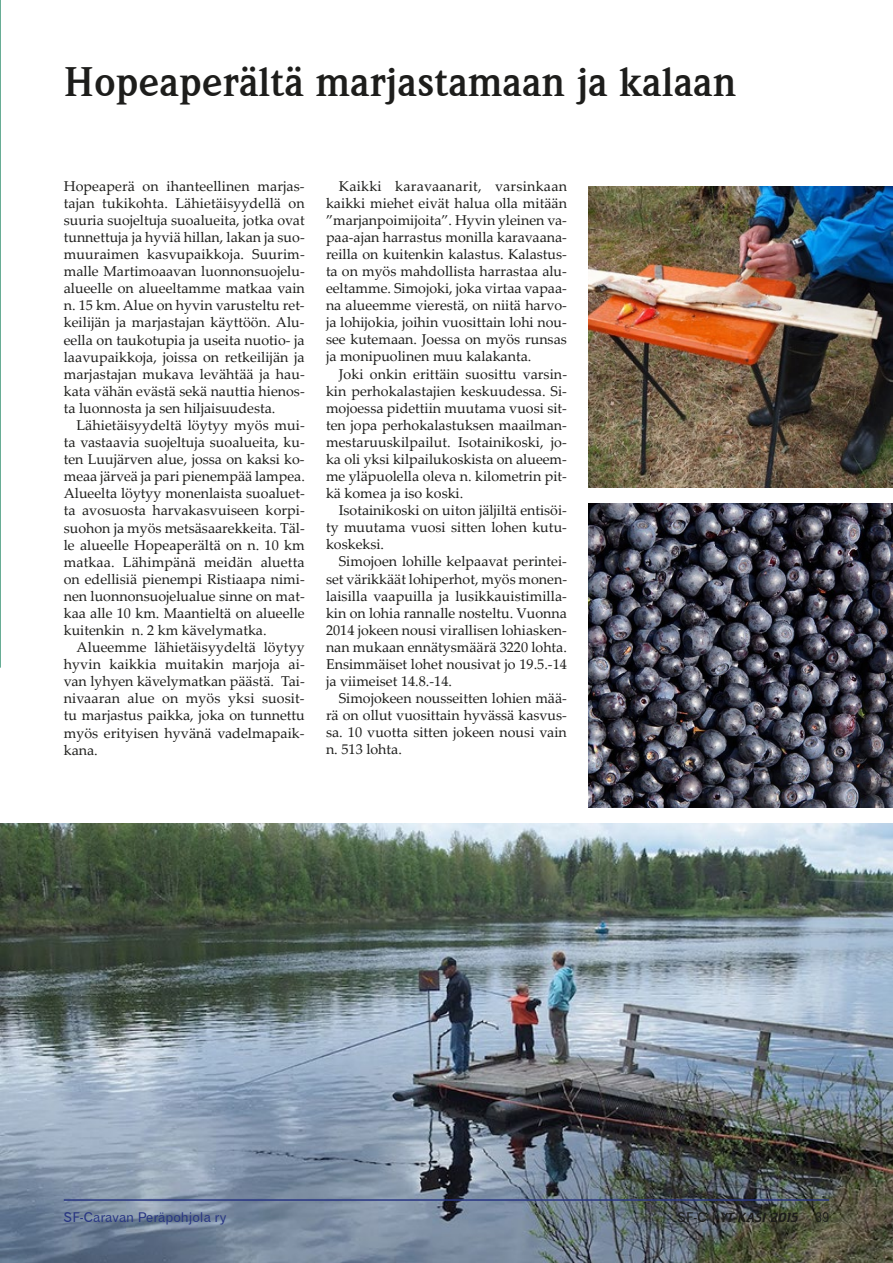
<style>
.page{position:relative;width:893px;height:1263px;background:#fff}
.page>*{position:absolute;margin:0;border:0;box-sizing:border-box;transform-origin:0 0}
.t1{font:700 42px "Weidemann IT Cby BT";color:#1d1d1b}
.t2{font:14.25px/17.1px "Palatino Linotype";color:#1d1d1b;text-align:justify}
.t3{font:13.5px "Gothic 720 BT Roman B";color:#283583}
.t4{font:italic 13.5px "Crillee BT";letter-spacing:.02em;color:#1d1d1b}
.s1{font-family:"Gothic 720 BT Roman B";font-style:normal}
</style>
<div class="page">
<img style="left:588px;top:186px;width:305px;height:302px">
<img style="left:588px;top:503px;width:305px;height:305px">
<img style="left:0;top:824px;width:893px;height:439px">
<svg style="left:0;top:0;width:1px;height:668px"></svg>
<hr style="left:64px;top:1199px;width:765px;height:2px;background:#283583">
<h1 class="t1" style="left:64px;top:55px;width:674px">Hopeaperältä marjastamaan ja kalaan</h1>
<p class="t2" style="left:64px;top:177px;width:243px">Hopeaperä on ihanteellinen marjas&shy;tajan tukikohta. Lähietäisyydellä on suuria suojeltuja suoalueita, jotka ovat tunnettuja ja hyviä hillan, lakan ja suo&shy;muuraimen kasvupaikkoja. Suurim&shy;malle Martimoaavan luonnonsuojelu&shy;alueelle on alueeltamme matkaa vain n. 15 km. Alue on hyvin varusteltu ret&shy;keilijän ja marjastajan käyttöön. Alu&shy;eella on taukotupia ja useita nuotio- ja laavupaikkoja, joissa on retkeilijän ja marjastajan mukava levähtää ja hau&shy;kata vähän evästä sekä nauttia hienos&shy;ta luonnosta ja sen hiljaisuudesta.</p>
<p class="t2" style="left:64px;top:416px;width:243px;text-indent:13px">Lähietäisyydeltä löytyy myös mui&shy;ta vastaavia suojeltuja suoalueita, ku&shy;ten Luujärven alue, jossa on kaksi ko&shy;meaa järveä ja pari pienempää lampea.<br>Alueelta löytyy monenlaista suoaluet&shy;ta avosuosta harvakasvuiseen korpi&shy;suohon ja myös metsäsaarekkeita. Täl&shy;le alueelle Hopeaperältä on n. 10 km matkaa. Lähimpänä meidän aluetta on edellisiä pienempi Ristiaapa nimi&shy;nen luonnonsuojelualue sinne on mat&shy;kaa alle 10 km. Maantieltä on alueelle kuitenkin n. 2 km kävelymatka.</p>
<p class="t2" style="left:64px;top:638px;width:242px;text-indent:13px">Alueemme lähietäisyydeltä löytyy hyvin kaikkia muitakin marjoja ai&shy;van lyhyen kävelymatkan päästä. Tai&shy;nivaaran alue on myös yksi suosit&shy;tu marjastus paikka, joka on tunnettu myös erityisen hyvänä vadelmapaik&shy;kana.</p>
<p class="t2" style="left:326px;top:177px;width:243px;text-indent:13px">Kaikki karavaanarit, varsinkaan kaikki miehet eivät halua olla mitään ”marjanpoimijoita”. Hyvin yleinen va&shy;paa-ajan harrastus monilla karavaana&shy;reilla on kuitenkin kalastus. Kalastus&shy;ta on myös mahdollista harrastaa alu&shy;eeltamme. Simojoki, joka virtaa vapaa&shy;na alueemme vierestä, on niitä harvo&shy;ja lohijokia, joihin vuosittain lohi nou&shy;see kutemaan. Joessa on myös runsas ja monipuolinen muu kalakanta.</p>
<p class="t2" style="left:326px;top:365px;width:243px;text-indent:13px">Joki onkin erittäin suosittu varsin&shy;kin perhokalastajien keskuudessa. Si&shy;mojoessa pidettiin muutama vuosi sit&shy;ten jopa perhokalastuksen maailman&shy;mestaruuskilpailut. Isotainikoski, jo&shy;ka oli yksi kilpailukoskista on alueem&shy;me yläpuolella oleva n. kilometrin pit&shy;kä komea ja iso koski.</p>
<p class="t2" style="left:326px;top:501px;width:243px;text-indent:13px">Isotainikoski on uiton jäljiltä entisöi&shy;ty muutama vuosi sitten lohen kutu&shy;koskeksi.</p>
<p class="t2" style="left:326px;top:552px;width:243px;text-indent:13px">Simojoen lohille kelpaavat perintei&shy;set värikkäät lohiperhot, myös monen&shy;laisilla vaapuilla ja lusikkauistimilla&shy;kin on lohia rannalle nosteltu. Vuonna 2014 jokeen nousi virallisen lohiasken&shy;nan mukaan ennätysmäärä 3220 lohta.<br>Ensimmäiset lohet nousivat jo 19.5.-14 ja viimeiset 14.8.-14.</p>
<p class="t2" style="left:326px;top:689px;width:242px;text-indent:13px">Simojokeen nousseitten lohien mää&shy;rä on ollut vuosittain hyvässä kasvus&shy;sa. 10 vuotta sitten jokeen nousi vain n. 513 lohta.</p>
<p class="t3" style="left:64px;top:1209px;width:164px">SF-Caravan Peräpohjola ry</p>
<p class="t4" style="left:677px;top:1209px;width:153px"><span class="s1">SF-C |</span> YT-KASI 2015 <span class="s1">39</span></p>
</div>
